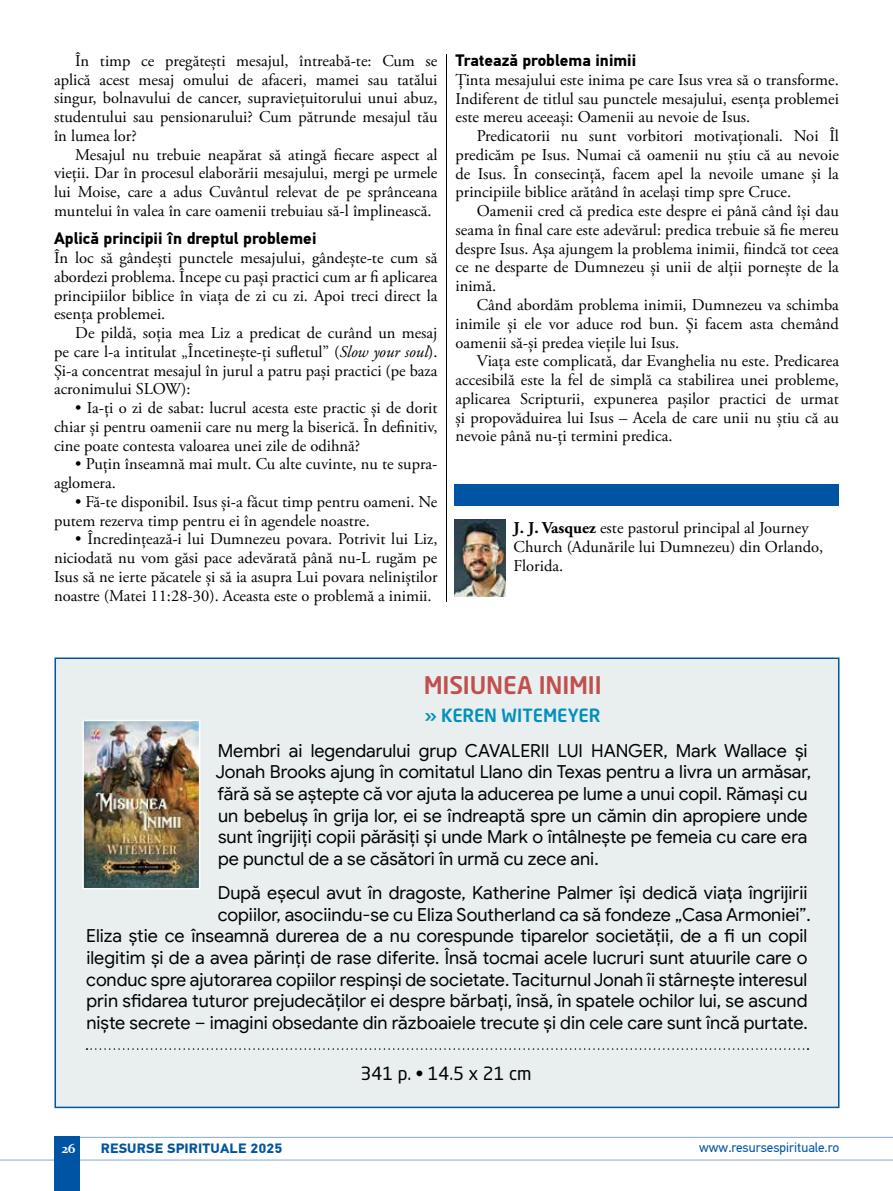
<style>
.page{position:relative;width:893px;height:1191px;background:#fff}
.page>*{position:absolute;margin:0;border:0;box-sizing:border-box;transform-origin:0 0}
.t1{font:500 24px "Neo Sans Std RO";letter-spacing:-.005em;color:#c0504d}
.t2{font:18px/21.6px "Google Sans";color:#000}
.t3{font:500 18px "Neo Sans Std RO";letter-spacing:-.01em;color:#0090bc}
.t4{font:18px "Neo Sans Std RO";color:#000}
.t5{font:16.5px/18.8px "Adobe Garamond Pro";color:#000;text-align:justify}
.t6{font:700 16.5px "PF Din Text Pro";color:#000}
.t7{font:13.5px "PF Din Text Pro";color:#0054a4}
.t8{font:700 13.5px "PF Din Text Pro";letter-spacing:.01em;color:#0054a4;scale:1.05 1}
.t9{font:700 13.5px "Constantia";color:#fff}
.s1{font-style:italic}
.s2{font-weight:700}
</style>
<div class="page">
<div style="left:55px;top:658px;width:784px;height:449px;background:#e9eeee"></div>
<svg style="left:87px;top:1048px;width:721px;height:1px"></svg>
<div style="left:55px;top:657px;width:784px;height:451px;border:2px solid #0054a4"></div>
<hr style="left:80px;top:1137px;width:813px;height:1px;background:#0054a4">
<hr style="left:0;top:1159px;width:893px;height:1px;background:#0054a4">
<div style="left:54px;top:1137px;width:26px;height:54px;background:#0054a4"></div>
<hr style="left:446px;top:51px;width:3px;height:551px;background:#000;opacity:.75">
<img style="left:455px;top:520px;width:51px;height:77px">
<div style="left:455px;top:484px;width:384px;height:22px;background:#0054a4"></div>
<img style="left:84px;top:722px;width:114px;height:165px">
<div style="left:82px;top:720px;width:118px;height:169px;border:1px solid #fff"></div>
<p class="t5" style="left:54px;top:52px;width:385px;text-indent:21px">În timp ce pregătești mesajul, întreabă-te: Cum se aplică acest mesaj omului de afaceri, mamei sau tatălui singur, bolnavului de cancer, supraviețuitorului unui abuz, studentului sau pensionarului? Cum pătrunde mesajul tău în lumea lor?</p>
<p class="t5" style="left:54px;top:146px;width:385px;text-indent:21px">Mesajul nu trebuie neapărat să atingă fiecare aspect al vieții. Dar în procesul elaborării mesajului, mergi pe urmele lui Moise, care a adus Cuvântul relevat de pe sprânceana muntelui în valea în care oamenii trebuiau să-l împlinească.</p>
<p class="t6" style="left:54px;top:228px;width:264px">Aplică principii în dreptul problemei</p>
<p class="t5" style="left:54px;top:249px;width:385px">În loc să gândești punctele mesajului, gândește-te cum să abordezi problema. Începe cu pași practici cum ar fi aplicarea principiilor biblice în viața de zi cu zi. Apoi treci direct la esența problemei.</p>
<p class="t5" style="left:54px;top:324px;width:385px;text-indent:21px">De pildă, soția mea Liz a predicat de curând un mesaj pe care l-a intitulat „Încetinește-ți sufletul” (<span class="s1">Slow your soul</span>).<br>Și-a concentrat mesajul în jurul a patru pași practici (pe baza acronimului SLOW):</p>
<p class="t5" style="left:54px;top:399px;width:385px;text-indent:21px">• Ia-ți o zi de sabat: lucrul acesta este practic și de dorit chiar și pentru oamenii care nu merg la biserică. În definitiv, cine poate contesta valoarea unei zile de odihnă?</p>
<p class="t5" style="left:54px;top:455px;width:385px;text-indent:21px">• Puțin înseamnă mai mult. Cu alte cuvinte, nu te supra&shy;aglomera.</p>
<p class="t5" style="left:54px;top:493px;width:385px;text-indent:21px">• Fă-te disponibil. Isus și-a făcut timp pentru oameni. Ne putem rezerva timp pentru ei în agendele noastre.</p>
<p class="t5" style="left:54px;top:530px;width:385px;text-indent:21px">• Încredințează-i lui Dumnezeu povara. Potrivit lui Liz, niciodată nu vom găsi pace adevărată până nu-L rugăm pe Isus să ne ierte păcatele și să ia asupra Lui povara neliniștilor noastre (Matei 11:28-30). Aceasta este o problemă a inimii.</p>
<p class="t6" style="left:455px;top:50px;width:182px">Tratează problema inimii</p>
<p class="t5" style="left:455px;top:71px;width:385px">Ținta mesajului este inima pe care Isus vrea să o transforme.<br>Indiferent de titlul sau punctele mesajului, esența problemei este mereu aceeași: Oamenii au nevoie de Isus.</p>
<p class="t5" style="left:455px;top:127px;width:385px;text-indent:21px">Predicatorii nu sunt vorbitori motivaționali. Noi Îl predicăm pe Isus. Numai că oamenii nu știu că au nevoie de Isus. În consecință, facem apel la nevoile umane și la principiile biblice arătând în același timp spre Cruce.</p>
<p class="t5" style="left:455px;top:202px;width:385px;text-indent:21px">Oamenii cred că predica este despre ei până când își dau seama în final care este adevărul: predica trebuie să fie mereu despre Isus. Așa ajungem la problema inimii, fiindcă tot ceea ce ne desparte de Dumnezeu și unii de alții pornește de la inimă.</p>
<p class="t5" style="left:455px;top:296px;width:385px;text-indent:21px">Când abordăm problema inimii, Dumnezeu va schimba inimile și ele vor aduce rod bun. Și facem asta chemând oamenii să-și predea viețile lui Isus.</p>
<p class="t5" style="left:455px;top:352px;width:385px;text-indent:21px">Viața este complicată, dar Evanghelia nu este. Predicarea accesibilă este la fel de simplă ca stabilirea unei probleme, aplicarea Scripturii, expunerea pașilor practici de urmat și propovăduirea lui Isus – Acela de care unii nu știu că au nevoie până nu-ți termini predica.</p>
<p class="t5" style="left:514px;top:519px;width:311px;text-align:left"><span class="s2">J. J. Vasquez</span> este pastorul principal al Journey<br>Church (Adunările lui Dumnezeu) din Orlando,<br>Florida.</p>
<h1 class="t1" style="left:424px;top:670px;width:179px">MISIUNEA INIMII</h1>
<p class="t3" style="left:424px;top:704px;width:178px">» KEREN WITEMEYER</p>
<p class="t2" style="left:216px;top:739px;width:597px">Membri ai legendarului grup CAVALERII LUI HANGER, Mark Wallace și Jonah Brooks ajung în comitatul Llano din Texas pentru a livra un armăsar, fără să se aștepte că vor ajuta la aducerea pe lume a unui copil. Rămași cu un bebeluș în grija lor, ei se îndreaptă spre un cămin din apropiere unde sunt îngrijiți copii părăsiți și unde Mark o întâlnește pe femeia cu care era pe punctul de a se căsători în urmă cu zece ani.</p>
<p class="t2" style="left:86px;top:882px;width:726px;text-align:right">După eșecul avut în dragoste, Katherine Palmer își dedică viața îngrijirii<br>copiilor, asociindu-se cu Eliza Southerland ca să fondeze „Casa Armoniei”.<br>Eliza știe ce înseamnă durerea de a nu corespunde tiparelor societății, de a fi un copil ilegitim și de a avea părinți de rase diferite. Însă tocmai acele lucruri sunt atuurile care o conduc spre ajutorarea copiilor respinși de societate. Taciturnul Jonah îi stârnește interesul prin sfidarea tuturor prejudecăților ei despre bărbați, însă, în spatele ochilor lui, se ascund niște secrete – imagini obsedante din războaiele trecute și din cele care sunt încă purtate.</p>
<p class="t4" style="left:361px;top:1062px;width:173px">341 p. • 14.5 x 21 cm</p>
<p class="t9" style="left:62px;top:1139px;width:15px">26</p>
<p class="t8" style="left:101px;top:1140px;width:174px">RESURSE SPIRITUALE 2025</p>
<p class="t7" style="left:699px;top:1139px;width:142px">www.resursespirituale.ro</p>
</div>
